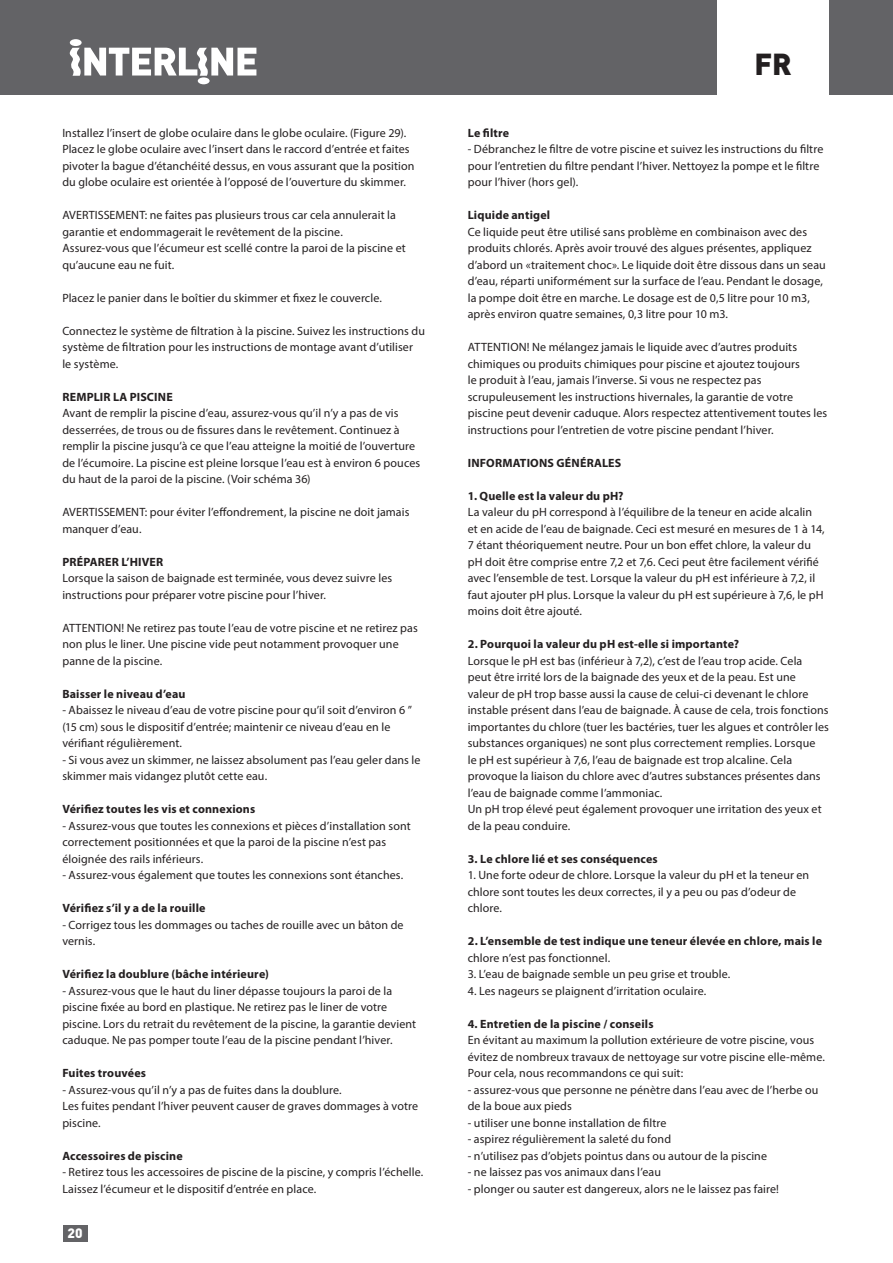
<style>
.page{position:relative;width:893px;height:1263px;background:#fff}
.page>*{position:absolute;margin:0;border:0;box-sizing:border-box;transform-origin:0 0}
.t1{font:900 30px "DIN";color:#231f20}
.t2{font:900 13.5px "DIN";color:#fff}
.t3{font:12px/16.5px "Myriad Pro";letter-spacing:.005em;color:#231f20}
.t4{font:700 12px/16.5px "Myriad Pro";letter-spacing:.015em;color:#231f20}
.s1{font-weight:400}
</style>
<div class="page">
<div style="left:63px;top:1225px;width:24px;height:16px;background:#636366"></div>
<div style="left:0;top:0;width:893px;height:95px;background:#636366"></div>
<div style="left:717px;top:0;width:112px;height:104px;background:#fff"></div>
<svg style="left:70px;top:48px;width:186px;height:28px"></svg>
<div style="left:198px;top:77px;width:12px;height:7px;background:#fff;border-radius:50%"></div>
<div style="left:70px;top:39px;width:12px;height:7px;background:#fff;border-radius:50%"></div>
<p class="t3" style="left:62px;top:124px;width:354px">Installez l’insert de globe oculaire dans le globe oculaire. (Figure 29).<br>Placez le globe oculaire avec l’insert dans le raccord d’entrée et faites pivoter la bague d’étanchéité dessus, en vous assurant que la position du globe oculaire est orientée à l’opposé de l’ouverture du skimmer.</p>
<p class="t3" style="left:62px;top:207px;width:335px">AVERTISSEMENT: ne faites pas plusieurs trous car cela annulerait la garantie et endommagerait le revêtement de la piscine.</p>
<p class="t3" style="left:62px;top:240px;width:345px">Assurez-vous que l’écumeur est scellé contre la paroi de la piscine et qu’aucune eau ne fuit.</p>
<p class="t3" style="left:62px;top:289px;width:321px">Placez le panier dans le boîtier du skimmer et fixez le couvercle.</p>
<p class="t3" style="left:62px;top:322px;width:364px">Connectez le système de filtration à la piscine. Suivez les instructions du système de filtration pour les instructions de montage avant d’utiliser<br>le système.</p>
<p class="t4" style="left:62px;top:388px;width:112px">REMPLIR LA PISCINE</p>
<p class="t3" style="left:62px;top:405px;width:359px">Avant de remplir la piscine d’eau, assurez-vous qu’il n’y a pas de vis desserrées, de trous ou de fissures dans le revêtement. Continuez à remplir la piscine jusqu’à ce que l’eau atteigne la moitié de l’ouverture de l’écumoire. La piscine est pleine lorsque l’eau est à environ 6 pouces du haut de la paroi de la piscine. (Voir schéma 36)</p>
<p class="t3" style="left:62px;top:504px;width:349px">AVERTISSEMENT: pour éviter l’effondrement, la piscine ne doit jamais manquer d’eau.</p>
<p class="t4" style="left:62px;top:553px;width:103px">PRÉPARER L’HIVER</p>
<p class="t3" style="left:62px;top:570px;width:331px">Lorsque la saison de baignade est terminée, vous devez suivre les instructions pour préparer votre piscine pour l’hiver.</p>
<p class="t3" style="left:62px;top:619px;width:357px">ATTENTION! Ne retirez pas toute l’eau de votre piscine et ne retirez pas non plus le liner. Une piscine vide peut notamment provoquer une panne de la piscine.</p>
<p class="t4" style="left:62px;top:685px;width:125px">Baisser le niveau d’eau</p>
<p class="t3" style="left:62px;top:702px;width:351px">- Abaissez le niveau d’eau de votre piscine pour qu’il soit d’environ 6 ”</p>
<p class="t3" style="left:62px;top:718px;width:329px">(15 cm) sous le dispositif d’entrée; maintenir ce niveau d’eau en le vérifiant régulièrement.</p>
<p class="t3" style="left:62px;top:751px;width:360px">- Si vous avez un skimmer, ne laissez absolument pas l’eau geler dans le skimmer mais vidangez plutôt cette eau.</p>
<p class="t4" style="left:62px;top:801px;width:194px">Vérifiez toutes les vis et connexions</p>
<p class="t3" style="left:62px;top:817px;width:350px">- Assurez-vous que toutes les connexions et pièces d’installation sont correctement positionnées et que la paroi de la piscine n’est pas éloignée des rails inférieurs.</p>
<p class="t3" style="left:62px;top:867px;width:342px">- Assurez-vous également que toutes les connexions sont étanches.</p>
<p class="t4" style="left:62px;top:900px;width:145px">Vérifiez s’il y a de la rouille</p>
<p class="t3" style="left:62px;top:916px;width:343px">- Corrigez tous les dommages ou taches de rouille avec un bâton de vernis.</p>
<p class="t4" style="left:62px;top:966px;width:208px">Vérifiez la doublure (bâche intérieure)</p>
<p class="t3" style="left:62px;top:982px;width:355px">- Assurez-vous que le haut du liner dépasse toujours la paroi de la piscine fixée au bord en plastique. Ne retirez pas le liner de votre piscine. Lors du retrait du revêtement de la piscine, la garantie devient caduque. Ne pas pomper toute l’eau de la piscine pendant l’hiver.</p>
<p class="t4" style="left:62px;top:1065px;width:85px">Fuites trouvées</p>
<p class="t3" style="left:62px;top:1081px;width:281px">- Assurez-vous qu’il n’y a pas de fuites dans la doublure.</p>
<p class="t3" style="left:62px;top:1098px;width:357px">Les fuites pendant l’hiver peuvent causer de graves dommages à votre piscine.</p>
<p class="t4" style="left:62px;top:1147px;width:122px">Accessoires de piscine</p>
<p class="t3" style="left:62px;top:1164px;width:362px">- Retirez tous les accessoires de piscine de la piscine, y compris l’échelle.<br>Laissez l’écumeur et le dispositif d’entrée en place.</p>
<p class="t2" style="left:68px;top:1224px;width:17px">20</p>
<p class="t1" style="left:754px;top:44px;width:39px">FR</p>
<p class="t4" style="left:468px;top:124px;width:43px">Le filtre</p>
<p class="t3" style="left:468px;top:141px;width:357px">- Débranchez le filtre de votre piscine et suivez les instructions du filtre pour l’entretien du filtre pendant l’hiver. Nettoyez la pompe et le filtre pour l’hiver (hors gel).</p>
<p class="t4" style="left:468px;top:207px;width:84px">Liquide antigel</p>
<p class="t3" style="left:468px;top:223px;width:360px">Ce liquide peut être utilisé sans problème en combinaison avec des produits chlorés. Après avoir trouvé des algues présentes, appliquez d’abord un «traitement choc». Le liquide doit être dissous dans un seau d’eau, réparti uniformément sur la surface de l’eau. Pendant le dosage, la pompe doit être en marche. Le dosage est de 0,5 litre pour 10 m3, après environ quatre semaines, 0,3 litre pour 10 m3.</p>
<p class="t3" style="left:468px;top:339px;width:361px">ATTENTION! Ne mélangez jamais le liquide avec d’autres produits chimiques ou produits chimiques pour piscine et ajoutez toujours<br>le produit à l’eau, jamais l’inverse. Si vous ne respectez pas scrupuleusement les instructions hivernales, la garantie de votre piscine peut devenir caduque. Alors respectez attentivement toutes les instructions pour l’entretien de votre piscine pendant l’hiver.</p>
<p class="t4" style="left:468px;top:454px;width:155px">INFORMATIONS GÉNÉRALES</p>
<p class="t4" style="left:468px;top:487px;width:157px">1. Quelle est la valeur du pH?</p>
<p class="t3" style="left:468px;top:504px;width:358px">La valeur du pH correspond à l’équilibre de la teneur en acide alcalin et en acide de l’eau de baignade. Ceci est mesuré en mesures de 1 à 14, 7 étant théoriquement neutre. Pour un bon effet chlore, la valeur du pH doit être comprise entre 7,2 et 7,6. Ceci peut être facilement vérifié avec l’ensemble de test. Lorsque la valeur du pH est inférieure à 7,2, il faut ajouter pH plus. Lorsque la valeur du pH est supérieure à 7,6, le pH moins doit être ajouté.</p>
<p class="t4" style="left:468px;top:636px;width:273px">2. Pourquoi la valeur du pH est-elle si importante?</p>
<p class="t3" style="left:468px;top:652px;width:363px">Lorsque le pH est bas (inférieur à 7,2), c’est de l’eau trop acide. Cela peut être irrité lors de la baignade des yeux et de la peau. Est une valeur de pH trop basse aussi la cause de celui-ci devenant le chlore instable présent dans l’eau de baignade. À cause de cela, trois fonctions importantes du chlore (tuer les bactéries, tuer les algues et contrôler les substances organiques) ne sont plus correctement remplies. Lorsque<br>le pH est supérieur à 7,6, l’eau de baignade est trop alcaline. Cela provoque la liaison du chlore avec d’autres substances présentes dans l’eau de baignade comme l’ammoniac.</p>
<p class="t3" style="left:468px;top:801px;width:355px">Un pH trop élevé peut également provoquer une irritation des yeux et de la peau conduire.</p>
<p class="t4" style="left:468px;top:850px;width:192px">3. Le chlore lié et ses conséquences</p>
<p class="t3" style="left:468px;top:867px;width:343px">1. Une forte odeur de chlore. Lorsque la valeur du pH et la teneur en chlore sont toutes les deux correctes, il y a peu ou pas d’odeur de chlore.</p>
<p class="t4" style="left:468px;top:933px;width:356px">2. L’ensemble de test indique une teneur élevée en chlore, mais le <span class="s1">chlore n’est pas fonctionnel.</span></p>
<p class="t3" style="left:468px;top:966px;width:264px">3. L’eau de baignade semble un peu grise et trouble.</p>
<p class="t3" style="left:468px;top:982px;width:240px">4. Les nageurs se plaignent d’irritation oculaire.</p>
<p class="t4" style="left:468px;top:1015px;width:187px">4. Entretien de la piscine / conseils</p>
<p class="t3" style="left:468px;top:1032px;width:359px">En évitant au maximum la pollution extérieure de votre piscine, vous évitez de nombreux travaux de nettoyage sur votre piscine elle-même.<br>Pour cela, nous recommandons ce qui suit:</p>
<p class="t3" style="left:468px;top:1081px;width:352px">- assurez-vous que personne ne pénètre dans l’eau avec de l’herbe ou de la boue aux pieds</p>
<p class="t3" style="left:468px;top:1114px;width:200px">- utiliser une bonne installation de filtre</p>
<p class="t3" style="left:468px;top:1131px;width:205px">- aspirez régulièrement la saleté du fond</p>
<p class="t3" style="left:468px;top:1147px;width:301px">- n’utilisez pas d’objets pointus dans ou autour de la piscine</p>
<p class="t3" style="left:468px;top:1164px;width:195px">- ne laissez pas vos animaux dans l’eau</p>
<p class="t3" style="left:468px;top:1180px;width:313px">- plonger ou sauter est dangereux, alors ne le laissez pas faire!</p>
</div>
